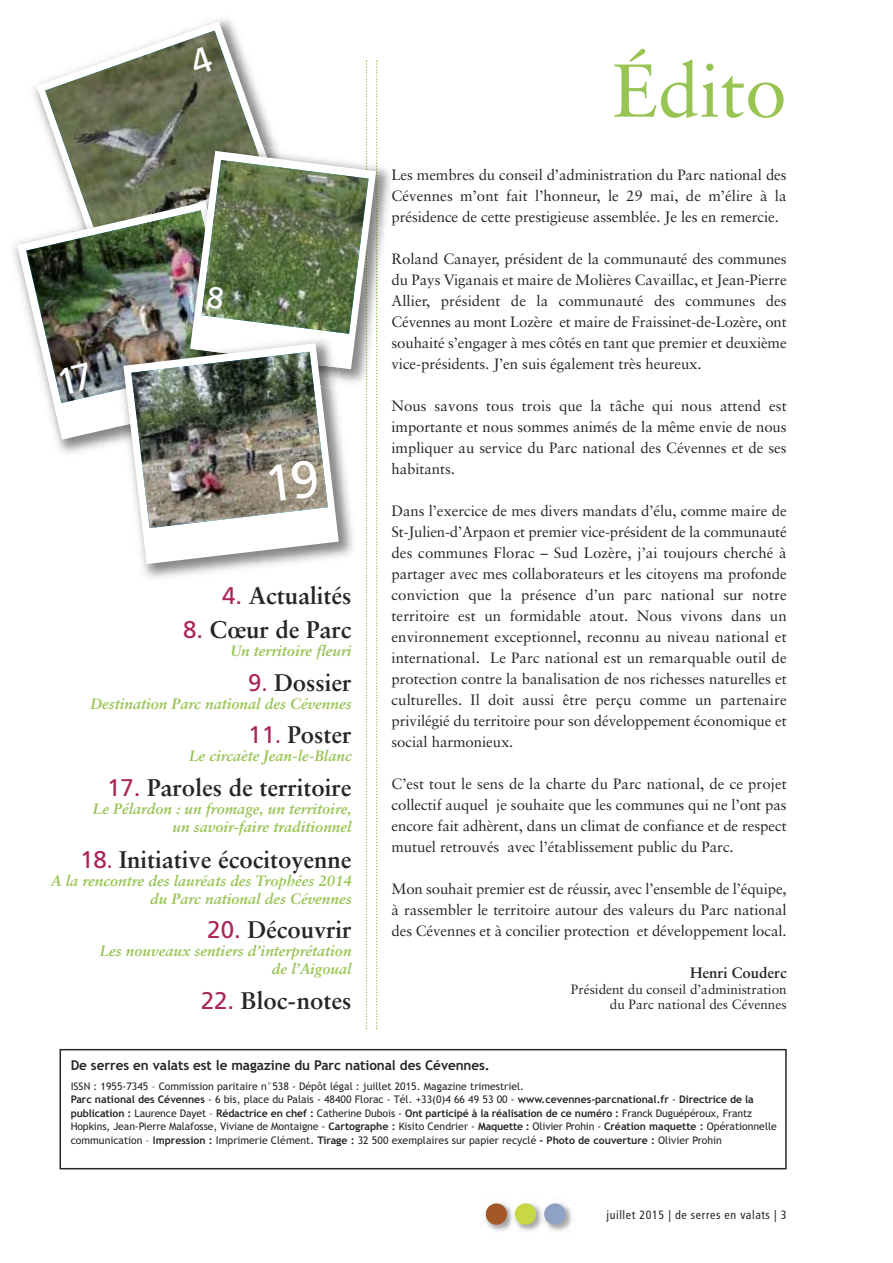
<style>
.page{position:relative;width:893px;height:1263px;background:#fff}
.page>*{position:absolute;margin:0;border:0;box-sizing:border-box;transform-origin:0 0}
.t1{font:75px "Sabon";color:#97c452}
.t2{font:700 24.15px "Sabon";color:#272627}
.t3{font:15px/21px "Sabon";letter-spacing:-.005em;color:#272627;text-align:justify}
.t4{font:italic 700 15px/18px "Sabon";color:#97c452;text-align:right}
.t5{font:700 15px "Sabon";color:#272627}
.t6{font:13.5px/15.8px "Sabon";color:#272627;text-align:right}
.t7{font:700 13.5px "Trebuchet MS";letter-spacing:-.005em;color:#272627}
.t8{font:condensed 12px "Frutiger LT Std";letter-spacing:.05em;color:#272627}
.t9{font:10.5px/13.5px "Trebuchet MS";color:#272627}
.s1{font-family:"Frutiger";font-weight:400;color:#aa2559}
.s2{font-family:"Frutiger";font-weight:400;font-stretch:condensed;color:#aa2559}
.s3{font-weight:700}
</style>
<div class="page">
<div style="left:60px;top:1049px;width:727px;height:120px;border:2px solid #272627"></div>
<img style="left:144px;top:31px;width:98px;height:15px">
<svg style="left:17px;top:240px;width:9px;height:70px"></svg>
<img style="left:377px;top:150px;width:14px;height:242px">
<img style="left:547px;top:1203px;width:25px;height:28px">
<div style="left:544px;top:1203px;width:22px;height:22px;background:#8fa1c5;border-radius:50%"></div>
<img style="left:518px;top:1203px;width:29px;height:28px">
<img style="left:544px;top:1206px;width:3px;height:15px">
<div style="left:515px;top:1203px;width:21px;height:22px;background:#c8d845;border-radius:50%"></div>
<img style="left:485px;top:1203px;width:33px;height:28px">
<img style="left:515px;top:1206px;width:3px;height:16px">
<div style="left:486px;top:1203px;width:21px;height:22px;background:#a45827;border-radius:50%"></div>
<img style="left:26px;top:46px;width:351px;height:983px">
<h2 class="t2" style="left:222px;top:585px;width:131px"><span class="s1">4.</span> Actualités</h2>
<h2 class="t2" style="left:183px;top:620px;width:170px"><span class="s1">8.</span> Cœur de Parc</h2>
<p class="t4" style="left:230px;top:643px;width:123px">Un territoire fleuri</p>
<h2 class="t2" style="left:248px;top:672px;width:105px"><span class="s1">9</span><span class="s2">.</span> Dossier</h2>
<p class="t4" style="left:91px;top:695px;width:263px">Destination Parc national des Cévennes</p>
<h2 class="t2" style="left:248px;top:725px;width:105px"><span class="s1">11</span><span class="s2">.</span> Poster</h2>
<p class="t4" style="left:189px;top:748px;width:164px">Le circaète Jean-le-Blanc</p>
<h2 class="t2" style="left:107px;top:777px;width:246px"><span class="s1">17.</span> Paroles de territoire</h2>
<p class="t4" style="left:93px;top:800px;width:260px">Le Pélardon : un fromage, un territoire, un savoir-faire traditionnel</p>
<h2 class="t2" style="left:80px;top:849px;width:273px"><span class="s1">18</span><span class="s2">.</span> Initiative écocitoyenne</h2>
<p class="t4" style="left:51px;top:872px;width:302px">A la rencontre des lauréats des Trophées 2014 du Parc national des Cévennes</p>
<h2 class="t2" style="left:207px;top:920px;width:146px"><span class="s1">20.</span> Découvrir</h2>
<p class="t4" style="left:100px;top:943px;width:253px">Les nouveaux sentiers d’interprétation de l’Aigoual</p>
<h2 class="t2" style="left:201px;top:990px;width:152px"><span class="s1">22.</span> Bloc-notes</h2>
<h1 class="t1" style="left:612px;top:59px;width:176px">Édito</h1>
<p class="t3" style="left:392px;top:166px;width:397px">Les membres du conseil d’administration du Parc national des Cévennes m’ont fait l’honneur, le 29 mai, de m’élire à la présidence de cette prestigieuse assemblée. Je les en remercie.</p>
<p class="t3" style="left:392px;top:250px;width:397px">Roland Canayer, président de la communauté des communes du Pays Viganais et maire de Molières Cavaillac, et Jean-Pierre Allier, président de la communauté des communes des Cévennes au mont Lozère et maire de Fraissinet-de-Lozère, ont souhaité s’engager à mes côtés en tant que premier et deuxième vice-présidents. J’en suis également très heureux.</p>
<p class="t3" style="left:392px;top:397px;width:397px">Nous savons tous trois que la tâche qui nous attend est importante et nous sommes animés de la même envie de nous impliquer au service du Parc national des Cévennes et de ses habitants.</p>
<p class="t3" style="left:392px;top:502px;width:397px">Dans l’exercice de mes divers mandats d’élu, comme maire de St-Julien-d’Arpaon et premier vice-président de la communauté des communes Florac – Sud Lozère, j’ai toujours cherché à partager avec mes collaborateurs et les citoyens ma profonde conviction que la présence d’un parc national sur notre territoire est un formidable atout. Nous vivons dans un environnement exceptionnel, reconnu au niveau national et international. Le Parc national est un remarquable outil de protection contre la banalisation de nos richesses naturelles et culturelles. Il doit aussi être perçu comme un partenaire privilégié du territoire pour son développement économique et social harmonieux.</p>
<p class="t3" style="left:392px;top:775px;width:397px">C’est tout le sens de la charte du Parc national, de ce projet collectif auquel je souhaite que les communes qui ne l’ont pas encore fait adhèrent, dans un climat de confiance et de respect mutuel retrouvés avec l’établissement public du Parc.</p>
<p class="t3" style="left:392px;top:880px;width:397px">Mon souhait premier est de réussir, avec l’ensemble de l’équipe, à rassembler le territoire autour des valeurs du Parc national des Cévennes et à concilier protection et développement local.</p>
<p class="t5" style="left:690px;top:966px;width:98px">Henri Couderc</p>
<p class="t6" style="left:571px;top:982px;width:217px">Président du conseil d’administration du Parc national des Cévennes</p>
<p class="t7" style="left:71px;top:1057px;width:421px">De serres en valats est le magazine du Parc national des Cévennes.</p>
<p class="t9" style="left:71px;top:1079px;width:708px">ISSN : 1955-7345 – Commission paritaire n°538 - Dépôt légal : juillet 2015. Magazine trimestriel.<br><span class="s3">Parc national des Cévennes</span> - 6 bis, place du Palais - 48400 Florac - Tél. +33(0)4 66 49 53 00 - <span class="s3">www.cevennes-parcnational.fr</span> - <span class="s3">Directrice de la publication :</span> Laurence Dayet – <span class="s3">Rédactrice en chef :</span> Catherine Dubois - <span class="s3">Ont participé à la réalisation de ce numéro :</span> Franck Duguépéroux, Frantz Hopkins, Jean-Pierre Malafosse, Viviane de Montaigne - <span class="s3">Cartographe :</span> Kisito Cendrier - <span class="s3">Maquette :</span> Olivier Prohin - <span class="s3">Création maquette :</span> Opérationnelle communication – <span class="s3">Impression :</span> Imprimerie Clément. <span class="s3">Tirage :</span> 32 500 exemplaires sur papier recyclé <span class="s3">- Photo de couverture :</span> Olivier Prohin</p>
<p class="t8" style="left:606px;top:1210px;width:182px">juillet 2015 | de serres en valats | 3</p>
</div>
